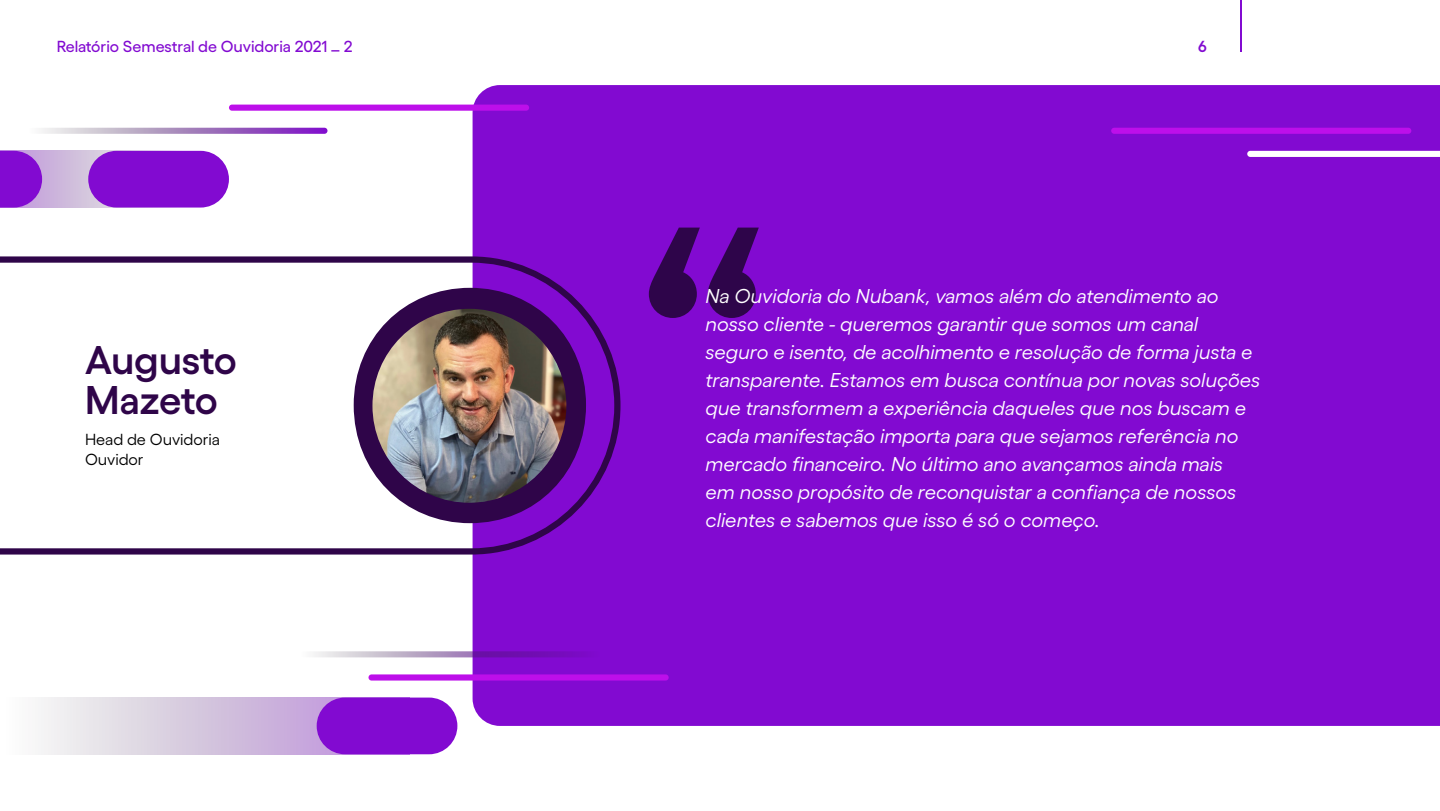
<style>
.page{position:relative;width:1440px;height:811px;background:#fff}
.page>*{position:absolute;margin:0;border:0;box-sizing:border-box;transform-origin:0 0}
.t1{font:600 40px/40px "Gellix";letter-spacing:-.01em;color:#2f0549}
.t2{font:italic 20px/28px "Gellix";color:#fff}
.t3{font:500 16px "Gellix";color:#820ad1}
.t4{font:16px/20px "Gellix";color:#000}
.t5{font:600 16px "Gellix";color:#820ad1}
</style>
<div class="page">
<div style="left:473px;top:85px;width:967px;height:641px;background:#820ad1"></div>
<svg style="left:0;top:256px;width:621px;height:298px"></svg>
<div style="left:354px;top:288px;width:232px;height:235px;background:#2f0549;border-radius:50%"></div>
<svg style="left:41px;top:697px;width:299px;height:57px;background:#d9cbe2"></svg>
<div style="left:317px;top:697px;width:140px;height:57px;background:#820ad1;border-radius:28px"></div>
<svg style="left:299px;top:651px;width:301px;height:6px;background:#a674c7"></svg>
<div style="left:369px;top:674px;width:300px;height:6px;background:#bd0fea;border-radius:3px"></div>
<div style="left:229px;top:105px;width:300px;height:6px;background:#bd0fea;border-radius:3px"></div>
<div style="left:1111px;top:128px;width:300px;height:6px;background:#bd0fea;border-radius:3px"></div>
<svg style="left:42px;top:151px;width:69px;height:56px;background:#cfbbdc"></svg>
<svg style="left:0;top:151px;width:42px;height:56px;background:#8b1fd2"></svg>
<div style="left:88px;top:151px;width:141px;height:56px;background:#820ad1;border-radius:28px"></div>
<svg style="left:27px;top:128px;width:301px;height:6px;background:#b28ccb"></svg>
<svg style="left:1247px;top:151px;width:193px;height:6px"></svg>
<svg style="left:649px;top:228px;width:110px;height:90px;background:#510782"></svg>
<hr style="left:1240px;top:0;width:1px;height:51px;background:#820ad1">
<img style="left:372px;top:309px;width:194px;height:194px;border-radius:97px">
<p class="t3" style="left:57px;top:33px;width:298px">Relatório Semestral de Ouvidoria 2021 _ 2</p>
<p class="t5" style="left:1198px;top:33px;width:10px">6</p>
<h1 class="t1" style="left:85px;top:335px;width:153px">Augusto<br>Mazeto</h1>
<p class="t4" style="left:85px;top:428px;width:136px">Head de Ouvidoria<br>Ouvidor</p>
<p class="t2" style="left:706px;top:280px;width:556px">Na Ouvidoria do Nubank, vamos além do atendimento ao nosso cliente - queremos garantir que somos um canal seguro e isento, de acolhimento e resolução de forma justa e transparente. Estamos em busca contínua por novas soluções que transformem a experiência daqueles que nos buscam e cada manifestação importa para que sejamos referência no mercado financeiro. No último ano avançamos ainda mais<br>em nosso propósito de reconquistar a confiança de nossos clientes e sabemos que isso é só o começo.</p>
</div>
